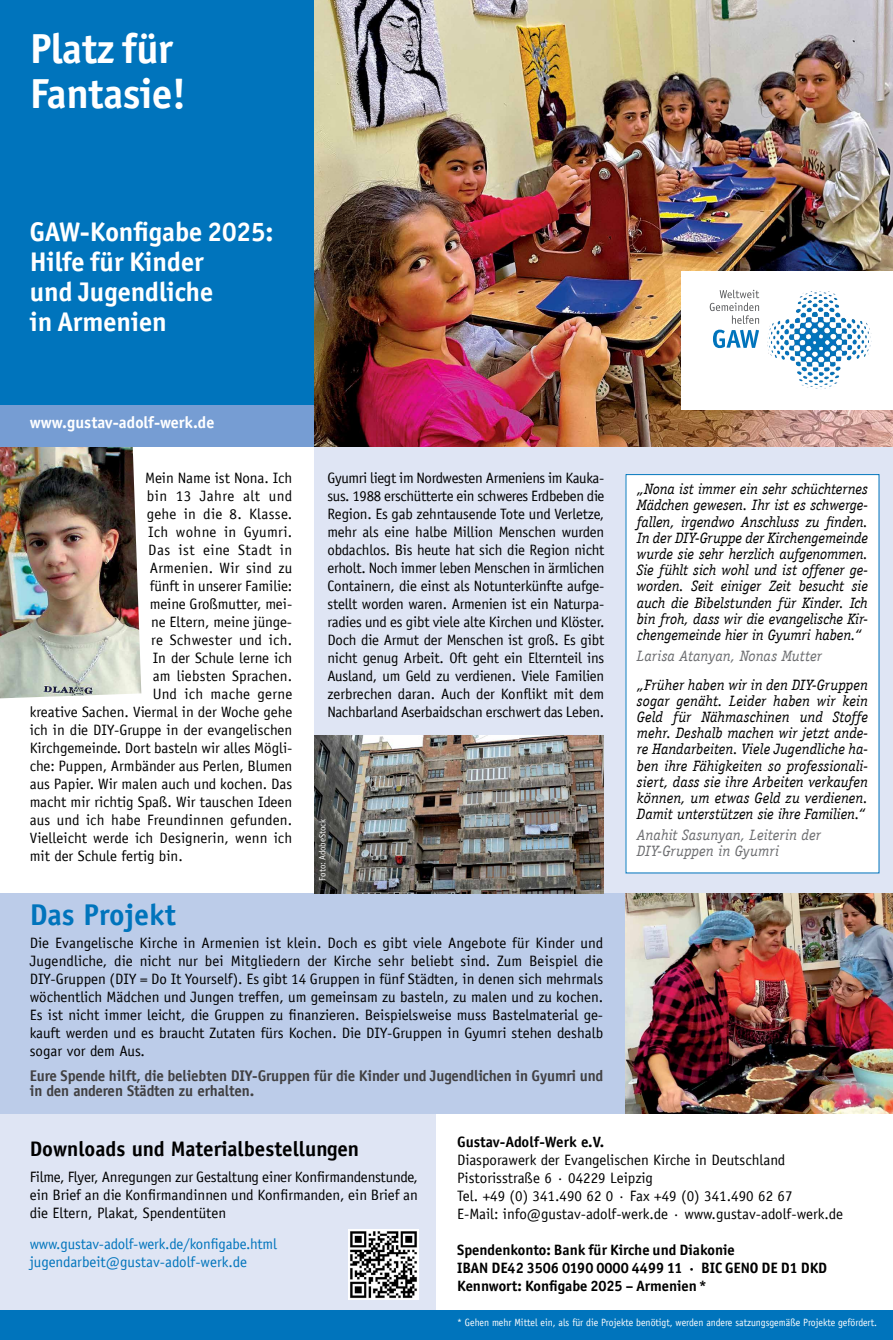
<style>
.page{position:relative;width:893px;height:1340px;background:#fff}
.page>*{position:absolute;margin:0;border:0;box-sizing:border-box;transform-origin:0 0}
.t1{font:700 42px/45px "Officina San ITC";letter-spacing:-.01em;color:#fff}
.t2{font:700 30px "Officina Sans LT";color:#0074bc}
.t3{font:700 27px/30px "Officina San ITC";color:#fff}
.t4{font:700 21px "Officina Sans LT";color:#000}
.t5{font:700 16.5px "Officina San ITC";color:#fff}
.t6{font:700 15.45px/15.8px "Officina Sans LT";letter-spacing:-.01em;color:#414042}
.t7{font:15px/18px "Officina Sans LT";color:#000;text-align:justify}
.t8{font:italic 15px/16.2px "Officina Serif LT";letter-spacing:-.01em;color:#000;text-align:justify}
.t9{font:700 15px/18px "Officina San ITC";color:#000}
.t10{font:15px/18px "Officina Sans LT";letter-spacing:-.01em;color:#0074bc}
.t11{font:italic 15px/16.2px "Officina Serif LT";color:#6d6e71}
.t12{font:15px "Officina Sans LT";letter-spacing:.02em;color:#000}
.t13{font:15px "Officina Sans LT";letter-spacing:.03em;color:#000}
.t14{font:700 15px "Officina Sans LT";color:#000}
.t15{font:15px "Officina Sans LT";letter-spacing:.025em;color:#000}
.t16{font:10.5px "Officina Sans LT";color:#fff;scale:.93 1}
.t17{font:9px "Officina Sans LT";letter-spacing:-.01em;color:#fff}
</style>
<div class="page">
<img style="left:0;top:446px;width:141px;height:252px">
<div style="left:315px;top:446px;width:578px;height:447px;background:#dfe5f4"></div>
<div style="left:0;top:1113px;width:436px;height:210px;background:#dfe5f4"></div>
<div style="left:0;top:400px;width:319px;height:46px;background:#769dd3"></div>
<div style="left:0;top:0;width:319px;height:404px;background:#0074bc"></div>
<img style="left:315px;top:0;width:578px;height:446px">
<div style="left:0;top:1310px;width:893px;height:29px;background:#0074bc"></div>
<div style="left:0;top:893px;width:893px;height:220px;background:#bccce9"></div>
<img style="left:348px;top:1229px;width:70px;height:69px">
<img style="left:626px;top:893px;width:267px;height:220px">
<div style="left:626px;top:474px;width:253px;height:399px;background:#fff"></div>
<img style="left:315px;top:735px;width:288px;height:158px">
<div style="left:682px;top:271px;width:211px;height:138px;background:#fff"></div>
<svg style="left:710px;top:290px;width:49px;height:58px"></svg>
<img style="left:799px;top:291px;width:37px;height:9px">
<h1 class="t1" style="left:30px;top:26px;width:158px">Platz für<br>Fantasie!</h1>
<h3 class="t3" style="left:30px;top:216px;width:245px">GAW-Konfigabe 2025:<br>Hilfe für Kinder<br>und Jugendliche<br>in Armenien</h3>
<p class="t5" style="left:30px;top:412px;width:186px">www.gustav-adolf-werk.de</p>
<p class="t7" style="left:145px;top:469px;width:148px">Mein Name ist Nona. Ich</p>
<p class="t13" style="left:147px;top:487px;width:147px">bin 13 Jahre alt und</p>
<p class="t12" style="left:147px;top:505px;width:147px">gehe in die 8. Klasse.</p>
<p class="t15" style="left:148px;top:523px;width:146px">Ich wohne in Gyumri.</p>
<p class="t13" style="left:148px;top:541px;width:146px">Das ist eine Stadt in</p>
<p class="t7" style="left:150px;top:559px;width:144px">Armenien. Wir sind zu</p>
<p class="t7" style="left:150px;top:577px;width:144px">fünft in unserer Familie:</p>
<p class="t7" style="left:150px;top:595px;width:144px">meine Großmutter, mei-</p>
<p class="t7" style="left:151px;top:613px;width:142px">ne Eltern, meine jünge-</p>
<p class="t12" style="left:151px;top:631px;width:142px">re Schwester und ich.</p>
<p class="t7" style="left:153px;top:649px;width:141px">In der Schule lerne ich</p>
<p class="t7" style="left:153px;top:667px;width:141px">am liebsten Sprachen.</p>
<p class="t7" style="left:153px;top:685px;width:141px">Und ich mache gerne</p>
<p class="t7" style="left:30px;top:703px;width:264px">kreative Sachen. Viermal in der Woche gehe</p>
<p class="t7" style="left:30px;top:721px;width:264px">ich in die DIY-Gruppe in der evangelischen</p>
<p class="t7" style="left:30px;top:739px;width:264px">Kirchgemeinde. Dort basteln wir alles Mögli-</p>
<p class="t7" style="left:30px;top:757px;width:264px">che: Puppen, Armbänder aus Perlen, Blumen</p>
<p class="t7" style="left:30px;top:775px;width:264px">aus Papier. Wir malen auch und kochen. Das</p>
<p class="t7" style="left:30px;top:793px;width:264px">macht mir richtig Spaß. Wir tauschen Ideen</p>
<p class="t7" style="left:30px;top:811px;width:264px">aus und ich habe Freundinnen gefunden.</p>
<p class="t7" style="left:30px;top:829px;width:264px">Vielleicht werde ich Designerin, wenn ich</p>
<p class="t7" style="left:30px;top:847px;width:155px">mit der Schule fertig bin.</p>
<p class="t7" style="left:327px;top:469px;width:279px">Gyumri liegt im Nordwesten Armeniens im Kauka&shy;sus. 1988 erschütterte ein schweres Erdbeben die Region. Es gab zehntausende Tote und Verletze, mehr als eine halbe Million Menschen wurden obdachlos. Bis heute hat sich die Region nicht erholt. Noch immer leben Menschen in ärmlichen Containern, die einst als Notunterkünfte aufge&shy;stellt worden waren. Armenien ist ein Naturpa&shy;radies und es gibt viele alte Kirchen und Klöster.<br>Doch die Armut der Menschen ist groß. Es gibt nicht genug Arbeit. Oft geht ein Elternteil ins Ausland, um Geld zu verdienen. Viele Familien zerbrechen daran. Auch der Konflikt mit dem Nachbarland Aserbaidschan erschwert das Leben.</p>
<p class="t17" style="left:317px;top:880px;width:63px;rotate:-90deg">Foto: AdobeStock</p>
<h2 class="t2" style="left:30px;top:896px;width:148px">Das Projekt</h2>
<p class="t7" style="left:30px;top:933px;width:575px">Die Evangelische Kirche in Armenien ist klein. Doch es gibt viele Angebote für Kinder und Jugendliche, die nicht nur bei Mitgliedern der Kirche sehr beliebt sind. Zum Beispiel die DIY-Gruppen (DIY = Do It Yourself). Es gibt 14 Gruppen in fünf Städten, in denen sich mehrmals wöchentlich Mädchen und Jungen treffen, um gemeinsam zu basteln, zu malen und zu kochen.<br>Es ist nicht immer leicht, die Gruppen zu finanzieren. Beispielsweise muss Bastelmaterial ge&shy;kauft werden und es braucht Zutaten fürs Kochen. Die DIY-Gruppen in Gyumri stehen deshalb sogar vor dem Aus.</p>
<p class="t6" style="left:30px;top:1067px;width:575px">Eure Spende hilft, die beliebten DIY-Gruppen für die Kinder und Jugendlichen in Gyumri und in den anderen Städten zu erhalten.</p>
<p class="t8" style="left:637px;top:481px;width:233px">„Nona ist immer ein sehr schüchternes Mädchen gewesen. Ihr ist es schwerge&shy;fallen, irgendwo Anschluss zu finden.<br>In der DIY-Gruppe der Kirchengemeinde wurde sie sehr herzlich aufgenommen.<br>Sie fühlt sich wohl und ist offener ge&shy;worden. Seit einiger Zeit besucht sie auch die Bibelstunden für Kinder. Ich bin froh, dass wir die evangelische Kir&shy;chengemeinde hier in Gyumri haben.“</p>
<p class="t11" style="left:637px;top:647px;width:187px">Larisa Atanyan, Nonas Mutter</p>
<p class="t8" style="left:637px;top:676px;width:233px">„Früher haben wir in den DIY-Gruppen sogar genäht. Leider haben wir kein Geld für Nähmaschinen und Stoffe mehr. Deshalb machen wir jetzt ande&shy;re Handarbeiten. Viele Jugendliche ha&shy;ben ihre Fähigkeiten so professionali&shy;siert, dass sie ihre Arbeiten verkaufen können, um etwas Geld zu verdienen.<br>Damit unterstützen sie ihre Familien.“</p>
<p class="t11" style="left:637px;top:826px;width:186px">Anahit Sasunyan, Leiterin der<br>DIY-Gruppen in Gyumri</p>
<h3 class="t4" style="left:30px;top:1135px;width:331px">Downloads und Materialbestellungen</h3>
<p class="t7" style="left:30px;top:1168px;width:390px">Filme, Flyer, Anregungen zur Gestaltung einer Konfirmandenstunde, ein Brief an die Konfirmandinnen und Konfirmanden, ein Brief an die Eltern, Plakat, Spendentüten</p>
<p class="t10" style="left:30px;top:1234px;width:249px">www.gustav-adolf-werk.de/konfigabe.html jugendarbeit@gustav-adolf-werk.de</p>
<p class="t14" style="left:457px;top:1132px;width:148px">Gustav-Adolf-Werk e.V.</p>
<p class="t7" style="left:457px;top:1150px;width:387px;text-align:left">Diasporawerk der Evangelischen Kirche in Deutschland Pistorisstraße 6 · 04229 Leipzig<br>Tel. +49 (0) 341.490 62 0 · Fax +49 (0) 341.490 62 67<br>E-Mail: info@gustav-adolf-werk.de · www.gustav-adolf-werk.de</p>
<p class="t9" style="left:457px;top:1240px;width:372px">Spendenkonto: Bank für Kirche und Diakonie<br>IBAN DE42 3506 0190 0000 4499 11 · BIC GENO DE D1 DKD<br>Kennwort: Konfigabe 2025 – Armenien*</p>
<p class="t16" style="left:457px;top:1316px;width:453px">* Gehen mehr Mittel ein, als für die Projekte benötigt, werden andere satzungsgemäße Projekte gefördert.</p>
</div>
